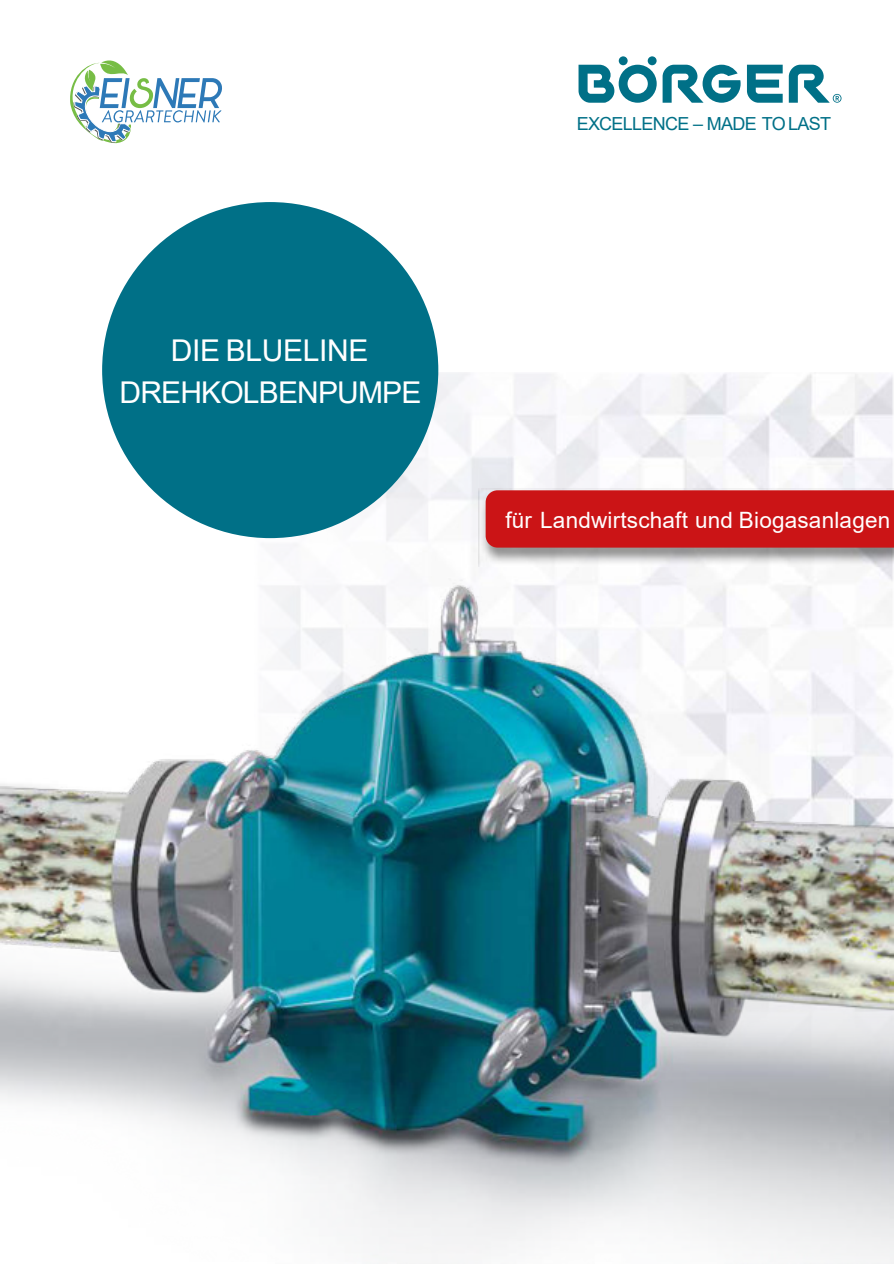
<style>
.page{position:relative;width:894px;height:1264px;background:#fff}
.page>*{position:absolute;margin:0;border:0;box-sizing:border-box;transform-origin:0 0}
.t1{font:30px/42px "Arial";letter-spacing:-.03em;color:#fff;text-align:center}
.t2{font:22.5px "Arial";letter-spacing:.01em;color:#fff}
.t3{font:18px "Arial";letter-spacing:-.04em;color:#007087}
</style>
<div class="page">
<img style="left:254px;top:373px;width:639px;height:205px">
<div style="left:618px;top:56px;width:9px;height:9px;background:#007087;border-radius:50%"></div>
<div style="left:647px;top:56px;width:9px;height:9px;background:#007087;border-radius:50%"></div>
<svg style="left:747px;top:65px;width:35px;height:38px"></svg>
<svg style="left:662px;top:65px;width:78px;height:38px"></svg>
<svg style="left:578px;top:65px;width:78px;height:38px"></svg>
<svg style="left:788px;top:65px;width:53px;height:38px"></svg>
<img style="left:1px;top:578px;width:892px;height:685px">
<div style="left:102px;top:202px;width:336px;height:336px;background:#007087;border-radius:50%"></div>
<img style="left:478px;top:488px;width:415px;height:78px">
<div style="left:485px;top:490px;width:408px;height:57px;background:#cb1416"></div>
<svg style="left:70px;top:60px;width:152px;height:84px"></svg>
<h1 class="t1" style="left:120px;top:332px;width:303px">DIE BLUELINE<br>DREHKOLBENPUMPE</h1>
<p class="t3" style="left:576px;top:117px;width:256px">EXCELLENCE – MADE TO LAST</p>
<p class="t2" style="left:505px;top:511px;width:386px">für Landwirtschaft und Biogasanlagen</p>
</div>
